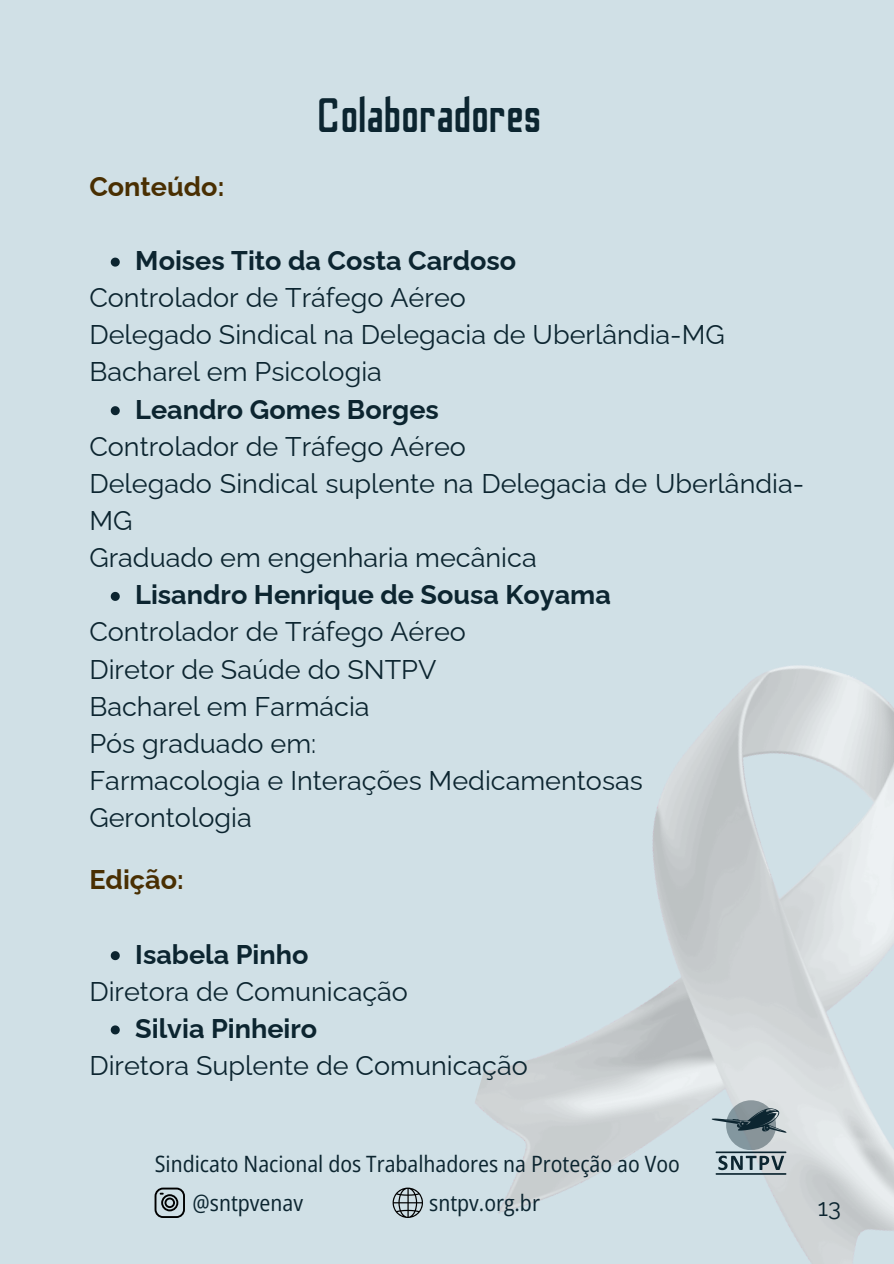
<style>
.page{position:relative;width:894px;height:1264px;background:#fff}
.page>*{position:absolute;margin:0;border:0;box-sizing:border-box;transform-origin:0 0}
.t1{font:48px "Odibee Sans";color:#0c2530}
.t2{font:27px/37.2px "Raleway";color:#0c2530}
.t3{font:700 27px "Raleway";color:#0c2530}
.t4{font:700 27px "Raleway";color:#492f02}
.t5{font:24px "Raleway";color:#0c2530}
.t6{font:semi-condensed 22.5px "Open Sans";color:#0c2530}
</style>
<div class="page">
<div style="left:0;top:0;width:893px;height:1263px;background:#d0e0e6"></div>
<img style="left:475px;top:665px;width:418px;height:598px">
<svg style="left:111px;top:257px;width:9px;height:9px"></svg>
<svg style="left:111px;top:406px;width:9px;height:9px"></svg>
<svg style="left:111px;top:592px;width:9px;height:9px"></svg>
<svg style="left:711px;top:1108px;width:75px;height:24px"></svg>
<svg style="left:715px;top:1151px;width:71px;height:23px"></svg>
<svg style="left:726px;top:1100px;width:49px;height:50px;background:#687980"></svg>
<svg style="left:111px;top:951px;width:9px;height:9px"></svg>
<svg style="left:111px;top:1025px;width:9px;height:9px"></svg>
<svg style="left:154px;top:1187px;width:31px;height:30px"></svg>
<svg style="left:392px;top:1187px;width:31px;height:30px"></svg>
<h1 class="t4" style="left:89px;top:170px;width:136px">Conteúdo:</h1>
<h3 class="t1" style="left:316px;top:91px;width:226px">Colaboradores</h3>
<p class="t3" style="left:135px;top:244px;width:382px">Moises Tito da Costa Cardoso</p>
<p class="t2" style="left:89px;top:279px;width:378px">Controlador de Tráfego Aéreo</p>
<p class="t2" style="left:89px;top:316px;width:636px">Delegado Sindical na Delegacia de Uberlândia-MG</p>
<p class="t2" style="left:89px;top:353px;width:294px">Bacharel em Psicologia</p>
<p class="t3" style="left:135px;top:393px;width:305px">Leandro Gomes Borges</p>
<p class="t2" style="left:89px;top:427px;width:378px">Controlador de Tráfego Aéreo</p>
<h3 class="t2" style="left:89px;top:464px;width:716px">Delegado Sindical suplente na Delegacia de Uberlândia-</h3>
<h3 class="t2" style="left:89px;top:502px;width:45px">MG</h3>
<h3 class="t2" style="left:89px;top:539px;width:449px">Graduado em engenharia mecânica</h3>
<h3 class="t3" style="left:135px;top:579px;width:477px">Lisandro Henrique de Sousa Koyama</h3>
<p class="t2" style="left:89px;top:613px;width:378px">Controlador de Tráfego Aéreo<br>Diretor de Saúde do SNTPV<br>Bacharel em Farmácia</p>
<h3 class="t2" style="left:89px;top:724px;width:555px">Pós graduado em:<br>Farmacologia e Interações Medicamentosas<br>Gerontologia</h3>
<p class="t4" style="left:89px;top:863px;width:96px">Edição:</p>
<p class="t3" style="left:135px;top:938px;width:175px">Isabela Pinho</p>
<p class="t2" style="left:89px;top:972px;width:320px">Diretora de Comunicação</p>
<h2 class="t3" style="left:135px;top:1012px;width:183px">Silvia Pinheiro</h2>
<p class="t2" style="left:89px;top:1046px;width:440px">Diretora Suplente de Comunicação</p>
<p class="t6" style="left:155px;top:1147px;width:526px">Sindicato Nacional dos Trabalhadores na Proteção ao Voo</p>
<h3 class="t6" style="left:192px;top:1186px;width:112px">@sntpvenav</h3>
<p class="t6" style="left:429px;top:1186px;width:112px">sntpv.org.br</p>
<p class="t5" style="left:817px;top:1193px;width:25px">13</p>
</div>
